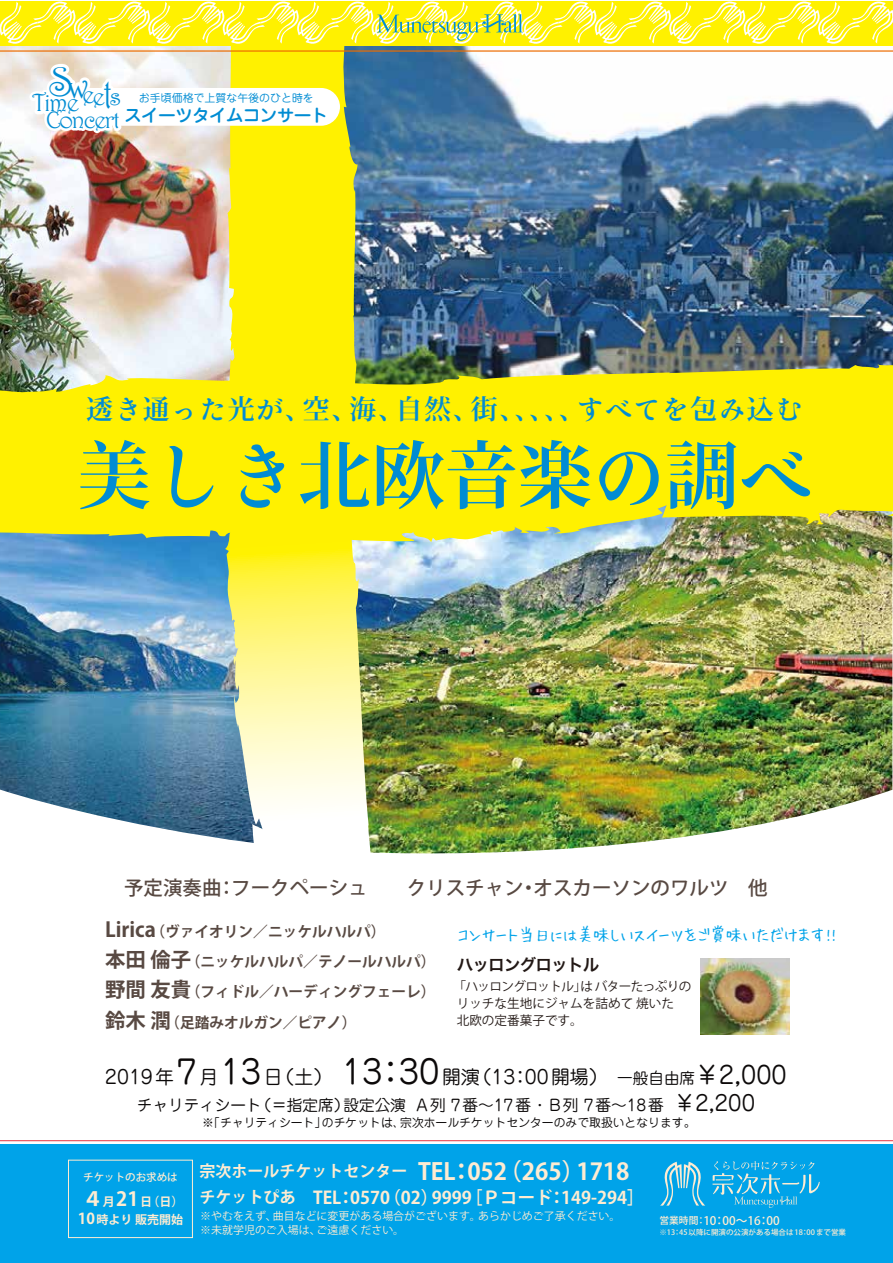
<style>
.page{position:relative;width:893px;height:1263px;background:#fff}
.page>*{position:absolute;margin:0;border:0;box-sizing:border-box;transform-origin:0 0}
.t1{font:700 73.5px "Ryo Disp Plus N";color:#008cd3}
.t2{font:41.25px "Harrington";color:#008cd3;scale:.77 1}
.t3{font:41.1px "Harrington";color:#008cd3}
.t4{font:700 27px "Ryo Disp Plus N";letter-spacing:.05em;color:#008cd3}
.t5{font:24.75px "Harrington";color:#008cd3}
.t6{font:24.3px "Harrington";color:#008cd3}
.t7{font:23.85px "Harrington";letter-spacing:-.05em;color:#008cd3}
.t8{font:700 23.25px "Koz Go Pro";color:#feecd2}
.t9{font:500 19.5px "Koz Go Pro";color:#584942}
.t10{font:18.9px "Jun 201 Pro";color:#0c0909}
.t11{font:500 17.85px "Jun 34 Pro";letter-spacing:-.05em;color:#008cd3}
.t12{font:700 17.4px "Koz Go Pro";color:#feecd2}
.t13{font:17.25px "Hui Font P";letter-spacing:-.08em;color:#00a3e9}
.t14{font:16.65px "Hira Kaku Pro W6";letter-spacing:-.05em;color:#221815}
.t15{font:15.6px "Jun 201 Pro";color:#0c0909}
.t16{font:700 14.7px/30px "Koz Go Pro";color:#584942}
.t17{font:12.6px/16.8px "Koz Go Pro";color:#221815}
.t18{font:700 12px/17.1px "Koz Go Pro";color:#feecd2;text-align:center}
.t19{font:11.85px "Jun 201 Pro";color:#0c0909}
.t20{font:500 11.7px "Koz Go Pro";color:#feecd2}
.t21{font:10.95px/13.5px "Koz Go Pro";color:#feecd2}
.t22{font:10.95px "Jun 201 Pro";color:#008cd3}
.t23{font:500 10.5px "Koz Go Pro";color:#feecd2}
.t24{font:500 7.5px "Koz Go Pro";color:#feecd2}
.s1{font-size:31.95px}
.s2{font-size:20.4px}
.s3{font-size:32.4px}
.s4{font-size:15.6px}
.s5{font-size:24.15px}
.s6{font-size:21.3px}
.s7{font-size:19.5px}
.s8{font-size:15px}
.s9{font-size:16.05px}
.s10{font-size:9.75px}
</style>
<div class="page">
<img style="left:421px;top:543px;width:471px;height:311px">
<img style="left:421px;top:46px;width:471px;height:316px">
<img style="left:0;top:543px;width:224px;height:296px">
<img style="left:0;top:46px;width:224px;height:316px">
<img style="left:224px;top:46px;width:197px;height:1096px">
<svg style="left:0;top:362px;width:892px;height:181px;background:#ede415"></svg>
<svg style="left:29px;top:64px;width:311px;height:69px"></svg>
<div style="left:0;top:1144px;width:892px;height:119px;background:#00a3e9"></div>
<hr style="left:0;top:50px;width:892px;height:2px;background:#ed6c00">
<hr style="left:0;top:1140px;width:892px;height:1px;background:#ea545e">
<svg style="left:0;top:1px;width:892px;height:45px;background:#faf133"></svg>
<svg style="left:661px;top:1162px;width:44px;height:43px"></svg>
<svg style="left:712px;top:1161px;width:108px;height:47px"></svg>
<div style="left:68px;top:1160px;width:125px;height:78px;border:1px solid #feecd2"></div>
<img style="left:700px;top:958px;width:89px;height:77px">
<h3 class="t3" style="left:49px;top:57px;width:41px">S<span class="s1">w</span></h3>
<h2 class="t2" style="left:103px;top:69px;width:14px">t</h2>
<h3 class="t6" style="left:82px;top:81px;width:24px">ee</h3>
<p class="t22" style="left:139px;top:89px;width:176px">お手頃価格で上質な午後のひと時を</p>
<p class="t11" style="left:124px;top:101px;width:206px">スイーツタイムコンサート</p>
<h3 class="t5" style="left:32px;top:88px;width:91px">Time <sup>s</sup></h3>
<h3 class="t7" style="left:46px;top:105px;width:75px">Concert</h3>
<h3 class="t4" style="left:86px;top:392px;width:718px">透き通った光が、空、海、自然、街、、、、、すべてを包み込む</h3>
<h1 class="t1" style="left:77px;top:428px;width:736px">美しき北欧音楽の調べ</h1>
<h3 class="t9" style="left:124px;top:875px;width:645px">予定演奏曲：フークペーシュ　　クリスチャン・オスカーソンのワルツ　他</h3>
<p class="t16" style="left:105px;top:918px;width:332px"><span class="s2">Lirica</span>（ヴァイオリン／ニッケルハルパ）<br><span class="s2">本田 倫子</span>（ニッケルハルパ／テノールハルパ）<span class="s2">野間 友貴</span>（フィドル／ハーディングフェーレ）<span class="s2">鈴木 潤</span>（足踏みオルガン／ピアノ）</p>
<p class="t13" style="left:457px;top:923px;width:382px">コンサート当日には美味しいスイーツをご賞味いただけます!!</p>
<p class="t14" style="left:457px;top:949px;width:144px">ハッロングロットル</p>
<p class="t17" style="left:454px;top:978px;width:239px">「ハッロングロットル」は バターたっぷりのリッチな生地にジャムを詰めて 焼いた<br>北欧の定番菓子です。</p>
<p class="t10" style="left:105px;top:1062px;width:683px">2019年<span class="s3">7</span>月<span class="s3">13</span>日（土）　<span class="s3">13：30</span>開演（13：00開場）　<span class="s4">一般自由席</span><span class="s5">￥2,000</span></p>
<p class="t19" style="left:202px;top:1113px;width:495px">※「チャリティシート」のチケットは、宗次ホールチケットセンターのみで取扱いとなります。</p>
<p class="t15" style="left:137px;top:1092px;width:620px">チャリティシート（＝指定席）設定公演 A列 7番～17番 ・ B列 7番～18番 <span class="s6">￥2,200</span></p>
<p class="t23" style="left:83px;top:1170px;width:96px">チケットのお求めは</p>
<p class="t18" style="left:78px;top:1194px;width:107px"><span class="s7">４</span>月<span class="s7">21</span>日（日）<br><span class="s8">10</span>時より 販売開始</p>
<h3 class="t8" style="left:200px;top:1156px;width:432px"><span class="s9">宗次ホールチケットセンター</span> TEL：052（265）1718</h3>
<p class="t12" style="left:200px;top:1186px;width:447px"><span class="s9">チケットぴあ</span>　TEL：0570（02）9999［Ｐコード：149-294］</p>
<p class="t21" style="left:200px;top:1210px;width:422px">※やむをえず、曲目などに変更がある場合がございます。あらかじめご了承ください。※未就学児のご入場は、ご遠慮ください。</p>
<p class="t20" style="left:659px;top:1213px;width:122px"><span class="s10">営業時間：</span>10：00～16：00</p>
<p class="t24" style="left:659px;top:1227px;width:188px">※13：45以降に開演の公演がある場合は 18：00まで営業</p>
</div>
